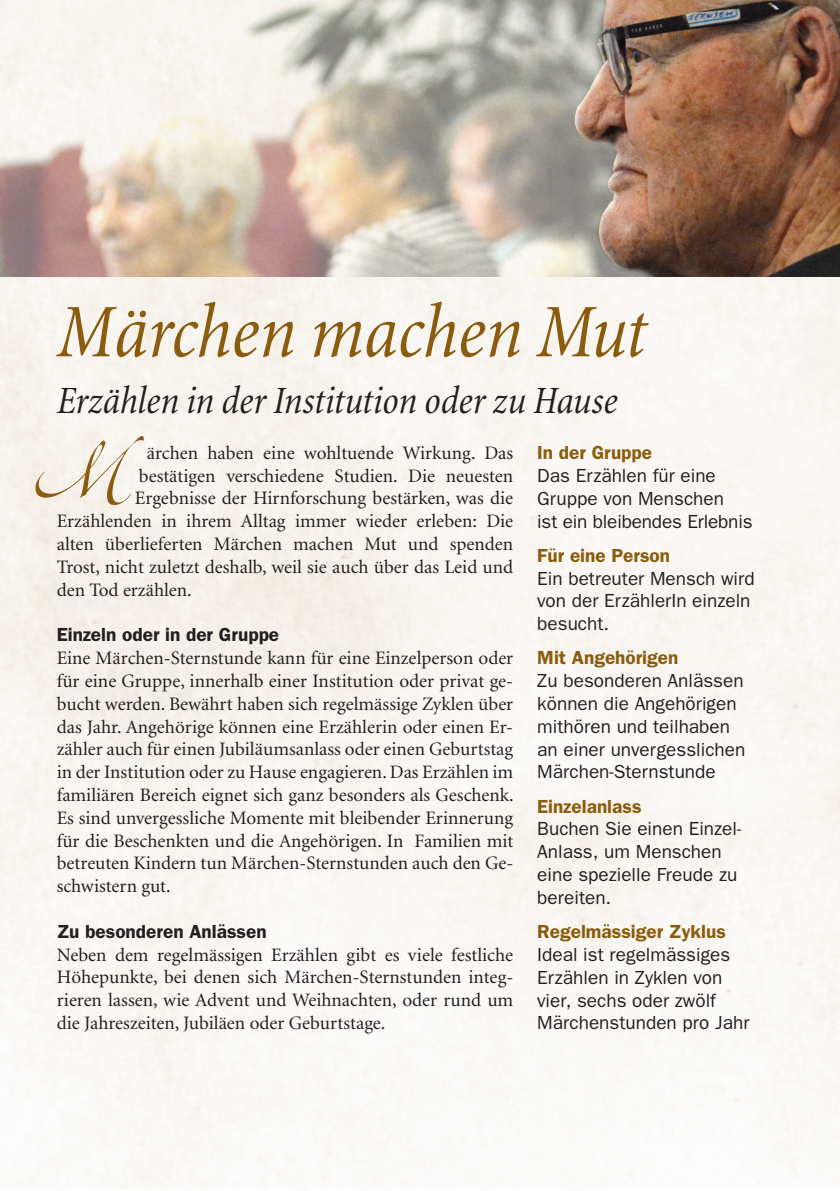
<style>
.page{position:relative;width:840px;height:1191px;background:#fff}
.page>*{position:absolute;margin:0;border:0;box-sizing:border-box;transform-origin:0 0}
.t1{font:italic condensed 77px "Minion";letter-spacing:-.005em;color:#8b5c0e}
.t2{font:italic condensed 39.2px "Minion";letter-spacing:-.005em;color:#231f20}
.t3{font:19px/22.8px "Minion";color:#231f20;text-align:justify}
.t4{font:19px/22.8px "Franklin Gothic";color:#231f20}
.t5{font:600 19px "Franklin Gothic";color:#8b5c0e}
.t6{font:600 19px "Franklin Gothic";color:#231f20}
</style>
<div class="page">
<img style="left:0;top:276px;width:839px;height:912px">
<img style="left:0;top:0;width:839px;height:276px">
<svg style="left:35px;top:436px;width:109px;height:69px"></svg>
<h1 class="t1" style="left:57px;top:292px;width:590px">Märchen machen Mut</h1>
<h2 class="t2" style="left:57px;top:380px;width:562px">Erzählen in der Institution oder zu Hause</h2>
<p class="t3" style="left:147px;top:442px;width:368px">ärchen haben eine wohltuende Wirkung. Das</p>
<p class="t3" style="left:139px;top:465px;width:375px">bestätigen verschiedene Studien. Die neuesten</p>
<p class="t3" style="left:135px;top:487px;width:380px">Ergebnisse der Hirnforschung bestärken, was die</p>
<p class="t3" style="left:57px;top:510px;width:458px">Erzählenden in ihrem Alltag immer wieder erleben: Die</p>
<p class="t3" style="left:57px;top:533px;width:458px">alten überlieferten Märchen machen Mut und spenden</p>
<p class="t3" style="left:57px;top:556px;width:458px">Trost, nicht zuletzt deshalb, weil sie auch über das Leid und</p>
<p class="t3" style="left:57px;top:579px;width:136px">den Tod erzählen.</p>
<p class="t6" style="left:57px;top:623px;width:224px">Einzeln oder in der Gruppe</p>
<p class="t3" style="left:57px;top:647px;width:458px">Eine Märchen-Sternstunde kann für eine Einzelperson oder für eine Gruppe, innerhalb einer Institution oder privat ge&shy;bucht werden. Bewährt haben sich regelmässige Zyklen über das Jahr. Angehörige können eine Erzählerin oder einen Er&shy;zähler auch für einen Jubiläumsanlass oder einen Geburtstag in der Institution oder zu Hause engagieren. Das Erzählen im familiären Bereich eignet sich ganz besonders als Geschenk.<br>Es sind unvergessliche Momente mit bleibender Erinnerung für die Beschenkten und die Angehörigen. In Familien mit betreuten Kindern tun Märchen-Sternstunden auch den Ge&shy;schwistern gut.</p>
<p class="t6" style="left:57px;top:920px;width:211px">Zu besonderen Anlässen</p>
<p class="t3" style="left:57px;top:943px;width:458px">Neben dem regelmässigen Erzählen gibt es viele festliche Höhepunkte, bei denen sich Märchen-Sternstunden integ&shy;rieren lassen, wie Advent und Weihnachten, oder rund um die Jahreszeiten, Jubiläen oder Geburtstage.</p>
<p class="t5" style="left:537px;top:441px;width:116px">In der Gruppe</p>
<p class="t4" style="left:537px;top:464px;width:217px">Das Erzählen für eine<br>Gruppe von Menschen<br>ist ein bleibendes Erlebnis</p>
<p class="t5" style="left:537px;top:544px;width:134px">Für eine Person</p>
<p class="t4" style="left:537px;top:566px;width:219px">Ein betreuter Mensch wird von der ErzählerIn einzeln besucht.</p>
<p class="t5" style="left:537px;top:646px;width:142px">Mit Angehörigen</p>
<p class="t4" style="left:537px;top:669px;width:209px">Zu besonderen Anlässen können die Angehörigen mithören und teilhaben an einer unvergesslichen<br>Märchen-Sternstunde</p>
<p class="t5" style="left:537px;top:795px;width:106px">Einzelanlass</p>
<p class="t4" style="left:537px;top:817px;width:205px">Buchen Sie einen Einzel-<br>Anlass, um Menschen eine spezielle Freude zu bereiten.</p>
<p class="t5" style="left:537px;top:920px;width:190px">Regelmässiger Zyklus</p>
<p class="t4" style="left:537px;top:942px;width:213px">Ideal ist regelmässiges<br>Erzählen in Zyklen von vier, sechs oder zwölf<br>Märchenstunden pro Jahr</p>
</div>
